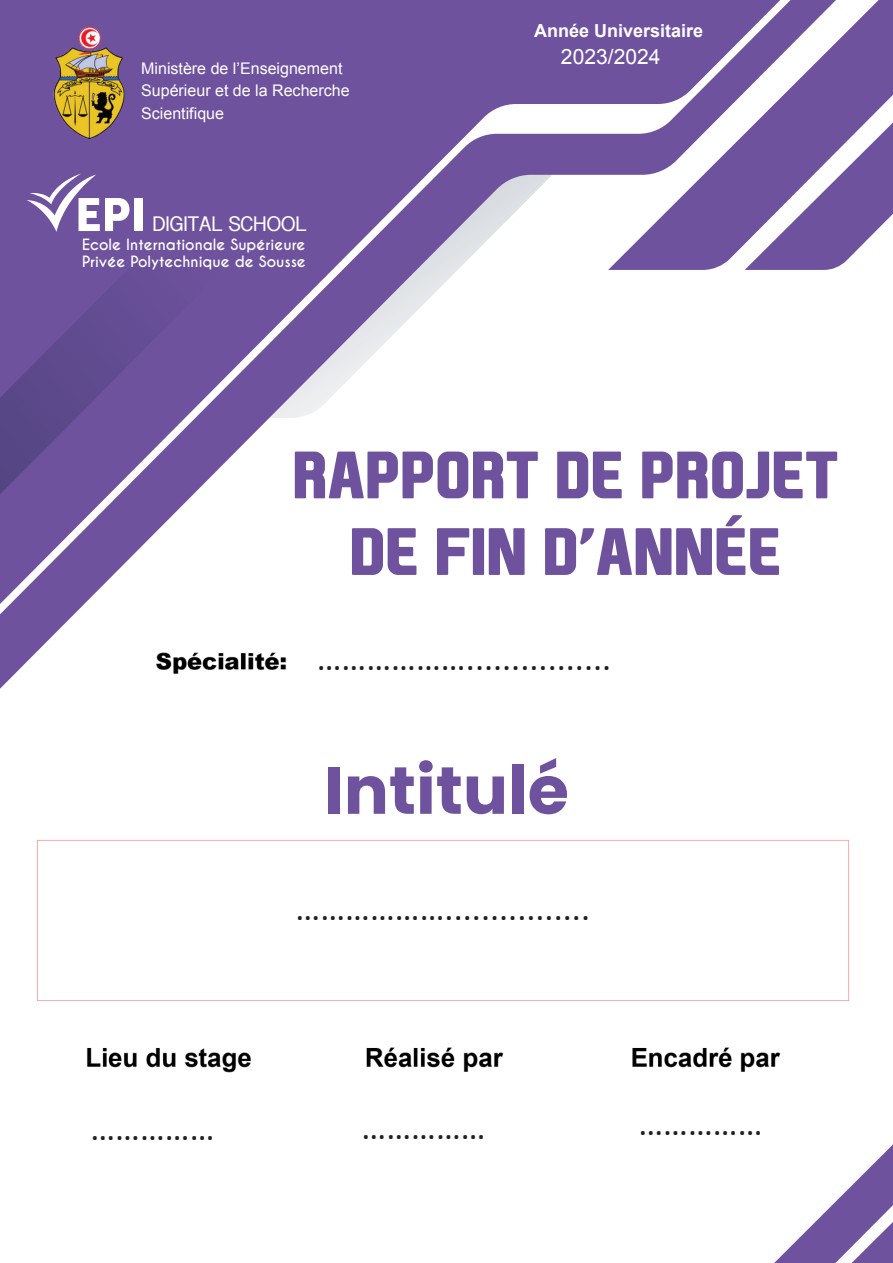
<style>
.page{position:relative;width:893px;height:1263px;background:#fff}
.page>*{position:absolute;margin:0;border:0;box-sizing:border-box;transform-origin:0 0}
.t1{font:700 66.9px "Poppins";color:#6f529e}
.t2{font:700 63.9px/76.7px "EA Sports Covers SC";color:#6f529e;text-align:center}
.t3{font:36px "Calibri";color:#231f20}
.t4{font:21px "Arial";color:#fff}
.t5{font:700 19.5px "Shree Dev 0714";color:#fff}
.t6{font:700 18px "Arial";color:#fff}
.t7{font:16.05px/22.5px "Arial";color:#fff}
.t8{font:700 14.55px/17.5px "Caviar Dreams";color:#fff}
</style>
<div class="page">
<img style="left:37px;top:839px;width:812px;height:234px">
<div style="left:284px;top:880px;width:317px;height:46px;background:#fff"></div>
<svg style="left:0;top:635px;width:286px;height:54px"></svg>
<svg style="left:0;top:0;width:608px;height:635px;fill:#6f529e"></svg>
<svg style="left:0;top:258px;width:236px;height:236px;background:#70569d"></svg>
<svg style="left:608px;top:0;width:285px;height:270px;fill:#6f529e"></svg>
<svg style="left:745px;top:114px;width:148px;height:156px"></svg>
<img style="left:6px;top:28px;width:166px;height:111px">
<div style="left:134px;top:198px;width:8px;height:33px;background:#fff"></div>
<svg style="left:27px;top:174px;width:103px;height:58px"></svg>
<svg style="left:774px;top:1144px;width:119px;height:119px"></svg>
<div style="left:332px;top:454px;width:516px;height:117px;background:#fff"></div>
<div style="left:192px;top:504px;width:216px;height:67px;background:#fff"></div>
<p class="t7" style="left:141px;top:57px;width:203px">Ministère de l’Enseignement</p>
<p class="t7" style="left:141px;top:80px;width:210px">Supérieur et de la Recherche<br>Scientifique</p>
<p class="t5" style="left:153px;top:213px;width:156px">DIGITAL SCHOOL</p>
<p class="t8" style="left:82px;top:236px;width:225px">Ecole Internationale Supérieure<br>Privée Polytechnique de Sousse</p>
<p class="t6" style="left:534px;top:19px;width:170px">Année Universitaire</p>
<h3 class="t4" style="left:561px;top:43px;width:101px">2023/2024</h3>
<h3 class="t4" style="left:565px;top:47px;width:101px">2021/2022</h3>
<h2 class="t2" style="left:292px;top:433px;width:547px">RAPPORT DE PROJET<br>DE FIN D’ANNÉE</h2>
<h3 class="t3" style="left:317px;top:635px;width:296px">………………................</h3>
<h1 class="t1" style="left:324px;top:751px;width:246px">Intitulé</h1>
<h3 class="t3" style="left:296px;top:885px;width:296px">………………................</h3>
<h3 class="t3" style="left:90px;top:1105px;width:126px">……………</h3>
<h3 class="t3" style="left:362px;top:1104px;width:126px">……………</h3>
<h3 class="t3" style="left:638px;top:1100px;width:126px">……………</h3>
</div>
